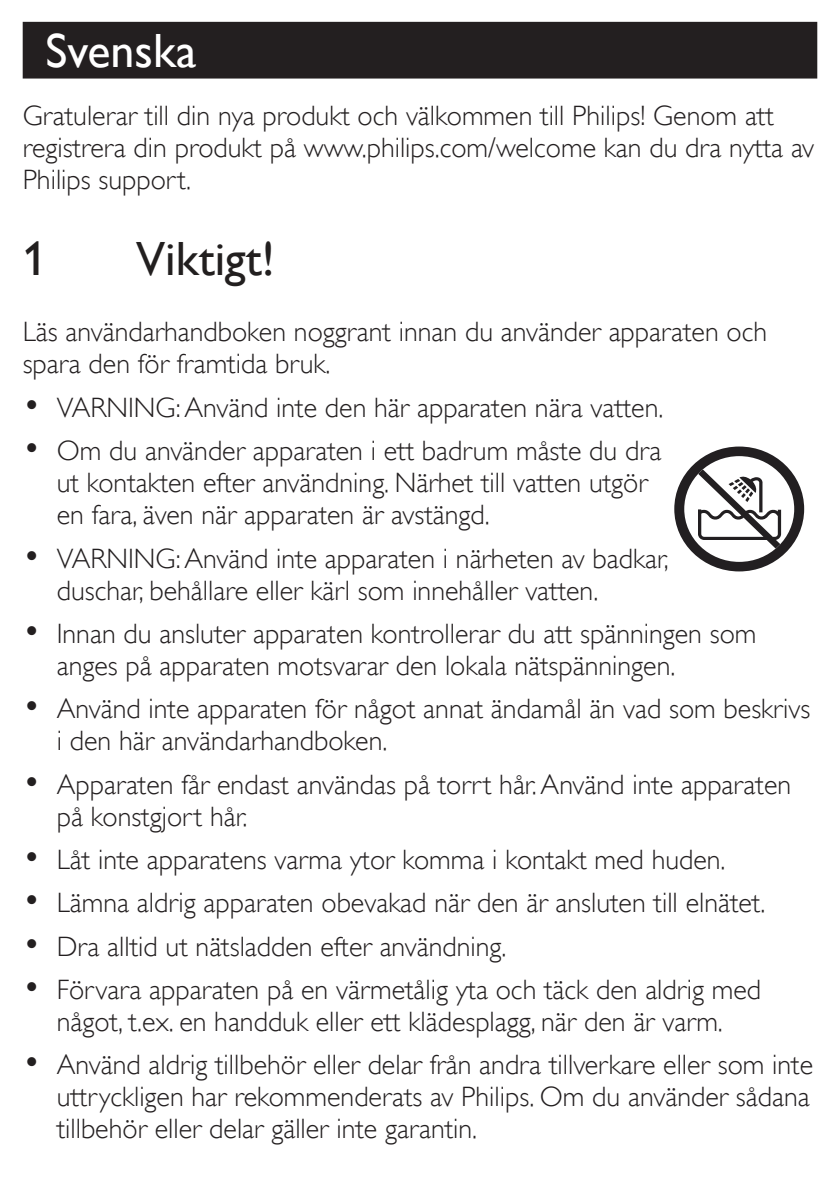
<style>
.page{position:relative;width:840px;height:1191px;background:#fff}
.page>*{position:absolute;margin:0;border:0;box-sizing:border-box;transform-origin:0 0}
.t1{font:48px "Gill Sans Alt One WGL";color:#221f1f}
.t2{font:48px "Gill Sans Alt One WGL";color:#fff}
.t3{font:28px/32px "Gill Sans Alt One WGL Light";color:#231f20}
.s1{font-size:36px}
</style>
<div class="page">
<div style="left:23px;top:22px;width:793px;height:57px;background:#231f20"></div>
<div style="left:674px;top:446px;width:129px;height:125px;background:#221f21;border-radius:50%"></div>
<div style="left:683px;top:456px;width:110px;height:106px;background:#fff;border-radius:50%"></div>
<svg style="left:688px;top:460px;width:99px;height:95px"></svg>
<h1 class="t2" style="left:45px;top:18px;width:153px">Svenska</h1>
<p class="t3" style="left:23px;top:100px;width:792px">Gratulerar till din nya produkt och välkommen till Philips! Genom att registrera din produkt på www.philips.com/welcome kan du dra nytta av<br>Philips support.</p>
<h1 class="t1" style="left:23px;top:226px;width:25px">1</h1>
<h1 class="t1" style="left:136px;top:226px;width:140px">Viktigt!</h1>
<p class="t3" style="left:23px;top:316px;width:745px">Läs användarhandboken noggrant innan du använder apparaten och spara den för framtida bruk.</p>
<p class="t3" style="left:23px;top:391px;width:642px"><span class="s1">•</span> VARNING: Använd inte den här apparaten nära vatten.</p>
<p class="t3" style="left:57px;top:435px;width:605px;text-indent:-34px"><span class="s1">•</span> Om du använder apparaten i ett badrum måste du dra ut kontakten efter användning. Närhet till vatten utgör en fara, även när apparaten är avstängd.</p>
<p class="t3" style="left:57px;top:542px;width:613px;text-indent:-34px"><span class="s1">•</span> VARNING: Använd inte apparaten i närheten av badkar, duschar, behållare eller kärl som innehåller vatten.</p>
<p class="t3" style="left:57px;top:617px;width:700px;text-indent:-34px"><span class="s1">•</span> Innan du ansluter apparaten kontrollerar du att spänningen som anges på apparaten motsvarar den lokala nätspänningen.</p>
<p class="t3" style="left:57px;top:693px;width:754px;text-indent:-34px"><span class="s1">•</span> Använd inte apparaten för något annat ändamål än vad som beskrivs i den här användarhandboken.</p>
<p class="t3" style="left:57px;top:768px;width:735px;text-indent:-34px"><span class="s1">•</span> Apparaten får endast användas på torrt hår. Använd inte apparaten på konstgjort hår.</p>
<p class="t3" style="left:23px;top:843px;width:704px"><span class="s1">•</span> Låt inte apparatens varma ytor komma i kontakt med huden.</p>
<p class="t3" style="left:23px;top:887px;width:743px"><span class="s1">•</span> Lämna aldrig apparaten obevakad när den är ansluten till elnätet.</p>
<p class="t3" style="left:23px;top:930px;width:485px"><span class="s1">•</span> Dra alltid ut nätsladden efter användning.</p>
<p class="t3" style="left:23px;top:973px;width:739px;text-align:center"><span class="s1">•</span> Förvara apparaten på en värmetålig yta och täck den aldrig med något, t.ex. en handduk eller ett klädesplagg, när den är varm.</p>
<p class="t3" style="left:57px;top:1049px;width:757px;text-indent:-34px"><span class="s1">•</span> Använd aldrig tillbehör eller delar från andra tillverkare eller som inte uttryckligen har rekommenderats av Philips. Om du använder sådana tillbehör eller delar gäller inte garantin.</p>
</div>
